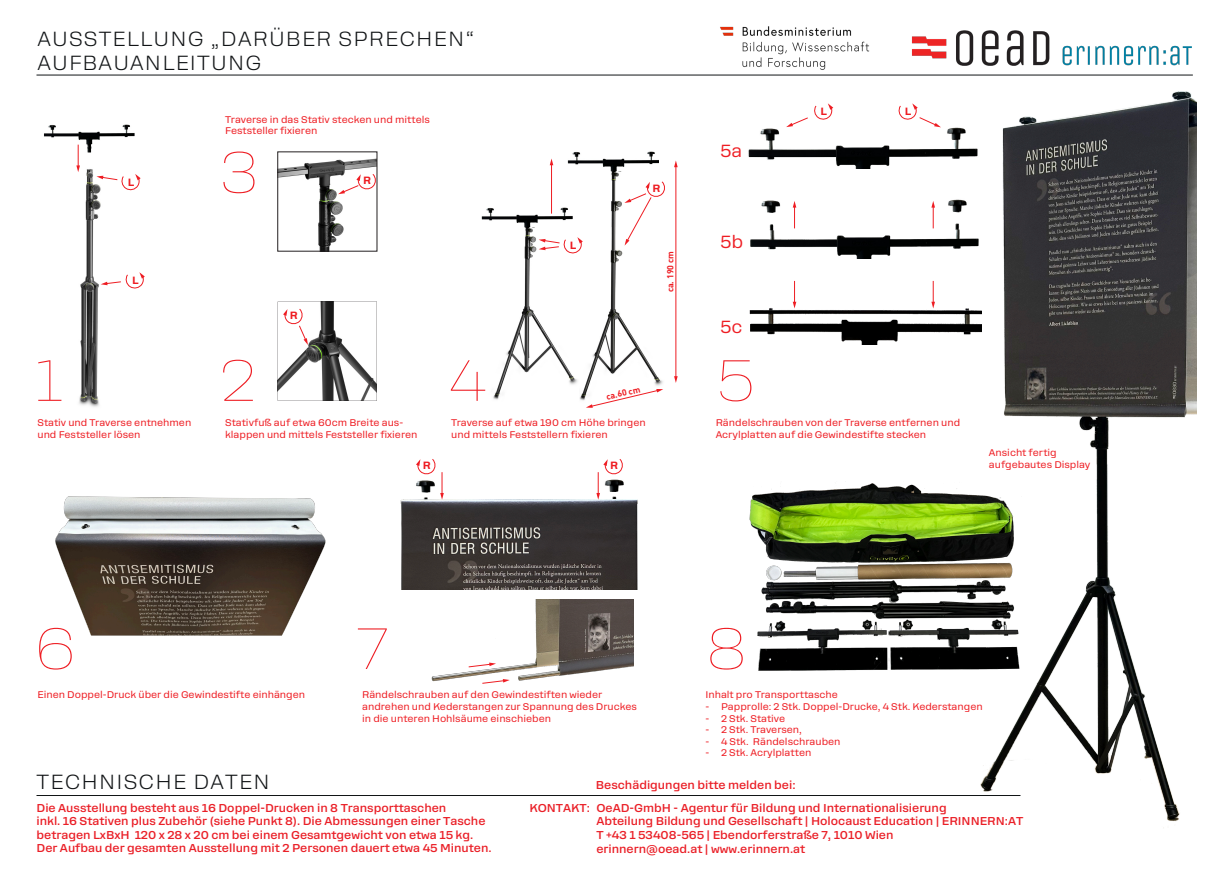
<style>
.page{position:relative;width:1228px;height:869px;background:#fff}
.page>*{position:absolute;margin:0;border:0;box-sizing:border-box;transform-origin:0 0}
.t1{font:100 57.93px "Rooftop";color:#ee1d23}
.t2{font:300 20.39px/24.5px "Rooftop";letter-spacing:.06em;color:#111416}
.t3{font:17.5px "Rooftop";color:#ee1d23}
.t4{font:500 11.38px/13.7px "Rooftop";color:#ea1f27}
.t5{font:700 10.5px "Rooftop";color:#ee1d23}
.t6{font:9.62px/11.5px "Rooftop";color:#ee1d23}
.t7{font:700 8.75px "DIN Pro";color:#ee1d23}
</style>
<div class="page">
<img style="left:968px;top:91px;width:228px;height:730px">
<img style="left:567px;top:160px;width:96px;height:241px">
<img style="left:568px;top:151px;width:91px;height:20px">
<img style="left:280px;top:158px;width:95px;height:91px">
<img style="left:493px;top:201px;width:86px;height:200px">
<img style="left:481px;top:205px;width:91px;height:22px">
<img style="left:79px;top:169px;width:22px;height:238px">
<img style="left:44px;top:124px;width:91px;height:28px">
<img style="left:748px;top:118px;width:234px;height:51px">
<img style="left:750px;top:213px;width:231px;height:45px">
<img style="left:761px;top:190px;width:222px;height:23px">
<img style="left:749px;top:293px;width:232px;height:51px">
<img style="left:55px;top:496px;width:271px;height:140px">
<img style="left:400px;top:499px;width:238px;height:89px">
<img style="left:431px;top:599px;width:202px;height:85px">
<img style="left:749px;top:478px;width:276px;height:198px">
<hr style="left:36px;top:794px;width:984px;height:1px;background:#111516">
<hr style="left:36px;top:75px;width:1156px;height:1px;background:#111516">
<img style="left:912px;top:30px;width:280px;height:36px">
<img style="left:720px;top:26px;width:150px;height:44px">
<hr style="left:551px;top:164px;width:1px;height:49px;background:#ee1d23">
<svg style="left:550px;top:158px;width:3px;height:7px"></svg>
<svg style="left:931px;top:201px;width:4px;height:27px"></svg>
<svg style="left:792px;top:201px;width:4px;height:27px"></svg>
<svg style="left:792px;top:281px;width:4px;height:27px"></svg>
<svg style="left:931px;top:281px;width:4px;height:27px"></svg>
<svg style="left:468px;top:662px;width:28px;height:5px"></svg>
<svg style="left:481px;top:678px;width:29px;height:5px"></svg>
<svg style="left:76px;top:144px;width:4px;height:28px"></svg>
<svg style="left:338px;top:173px;width:39px;height:21px"></svg>
<svg style="left:786px;top:103px;width:47px;height:24px"></svg>
<svg style="left:898px;top:103px;width:43px;height:24px"></svg>
<svg style="left:96px;top:174px;width:45px;height:17px"></svg>
<svg style="left:538px;top:237px;width:45px;height:17px"></svg>
<svg style="left:101px;top:272px;width:44px;height:17px"></svg>
<svg style="left:278px;top:301px;width:99px;height:99px"></svg>
<svg style="left:416px;top:459px;width:28px;height:40px"></svg>
<svg style="left:596px;top:459px;width:28px;height:40px"></svg>
<svg style="left:624px;top:181px;width:41px;height:64px"></svg>
<svg style="left:586px;top:389px;width:77px;height:18px"></svg>
<hr style="left:675px;top:166px;width:1px;height:211px;background:#ee1d23">
<svg style="left:674px;top:376px;width:3px;height:7px"></svg>
<svg style="left:674px;top:160px;width:3px;height:7px"></svg>
<h2 class="t2" style="left:37px;top:26px;width:438px">AUSSTELLUNG „DARÜBER SPRECHEN“<br>AUFBAUANLEITUNG</h2>
<h1 class="t1" style="left:34px;top:346px;width:31px">1</h1>
<p class="t5" style="left:128px;top:175px;width:8px">L</p>
<p class="t5" style="left:132px;top:274px;width:8px">L</p>
<p class="t6" style="left:225px;top:113px;width:206px">Traverse in das Stativ stecken und mittels<br>Feststeller fixieren</p>
<h1 class="t1" style="left:220px;top:138px;width:41px">3</h1>
<p class="t5" style="left:290px;top:309px;width:9px">R</p>
<p class="t5" style="left:363px;top:174px;width:9px">R</p>
<p class="t5" style="left:570px;top:238px;width:8px">L</p>
<p class="t5" style="left:652px;top:182px;width:9px">R</p>
<p class="t7" style="left:664px;top:292px;width:43px;rotate:-90deg">ca. 190 cm</p>
<h3 class="t3" style="left:720px;top:140px;width:24px">5a</h3>
<h3 class="t3" style="left:720px;top:231px;width:25px">5b</h3>
<h3 class="t3" style="left:720px;top:316px;width:24px">5c</h3>
<h1 class="t1" style="left:220px;top:346px;width:37px">2</h1>
<h1 class="t1" style="left:449px;top:346px;width:38px">4</h1>
<h1 class="t1" style="left:716px;top:346px;width:41px">5</h1>
<p class="t7" style="left:605px;top:390px;width:36px;rotate:-13deg">ca.60 cm</p>
<p class="t5" style="left:820px;top:105px;width:8px">L</p>
<p class="t5" style="left:905px;top:105px;width:8px">L</p>
<p class="t6" style="left:37px;top:417px;width:155px">Stativ und Traverse entnehmen und Feststeller lösen</p>
<p class="t6" style="left:451px;top:417px;width:196px">Traverse auf etwa 190 cm Höhe bringen und mittels Feststellern fixieren</p>
<p class="t6" style="left:715px;top:417px;width:246px">Rändelschrauben von der Traverse entfernen und<br>Acrylplatten auf die Gewindestifte stecken</p>
<p class="t6" style="left:225px;top:417px;width:194px">Stativfuß auf etwa 60cm Breite aus&shy;klappen und mittels Feststeller fixieren</p>
<p class="t5" style="left:423px;top:459px;width:9px">R</p>
<p class="t5" style="left:610px;top:459px;width:9px">R</p>
<p class="t6" style="left:989px;top:447px;width:103px">Ansicht fertig aufgebautes Display</p>
<h1 class="t1" style="left:34px;top:614px;width:44px">6</h1>
<h1 class="t1" style="left:356px;top:614px;width:35px">7</h1>
<h1 class="t1" style="left:705px;top:614px;width:44px">8</h1>
<p class="t6" style="left:37px;top:688px;width:269px">Einen Doppel-Druck über die Gewindestifte einhängen</p>
<p class="t6" style="left:362px;top:688px;width:276px">Rändelschrauben auf den Gewindestiften wieder andrehen und Kederstangen zur Spannung des Druckes in die unteren Hohlsäume einschieben</p>
<p class="t6" style="left:705px;top:688px;width:134px">Inhalt pro Transporttasche</p>
<p class="t6" style="left:705px;top:700px;width:279px">- Papprolle: 2 Stk. Doppel-Drucke, 4 Stk. Kederstangen</p>
<p class="t6" style="left:705px;top:712px;width:81px">- 2 Stk. Stative</p>
<p class="t6" style="left:705px;top:723px;width:98px">- 2 Stk. Traversen,</p>
<p class="t6" style="left:705px;top:735px;width:137px">- 4 Stk. Rändelschrauben</p>
<p class="t6" style="left:705px;top:746px;width:108px">- 2 Stk. Acrylplatten</p>
<h2 class="t2" style="left:37px;top:768px;width:234px">TECHNISCHE DATEN</h2>
<p class="t4" style="left:37px;top:800px;width:456px">Die Ausstellung besteht aus 16 Doppel-Drucken in 8 Transporttaschen<br>inkl. 16 Stativen plus Zubehör (siehe Punkt 8). Die Abmessungen einer Tasche betragen LxBxH 120 x 28 x 20 cm bei einem Gesamtgewicht von etwa 15 kg.<br>Der Aufbau der gesamten Ausstellung mit 2 Personen dauert etwa 45 Minuten.</p>
<p class="t4" style="left:596px;top:777px;width:201px">Beschädigungen bitte melden bei:</p>
<p class="t4" style="left:596px;top:800px;width:428px;text-indent:-67px">KONTAKT: OeAD-GmbH - Agentur für Bildung und Internationalisierung<br>Abteilung Bildung und Gesellschaft | Holocaust Education | ERINNERN:AT T +43 1 53408-565 | Ebendorferstraße 7, 1010 Wien<br>erinnern@oead.at | www.erinnern.at</p>
</div>
